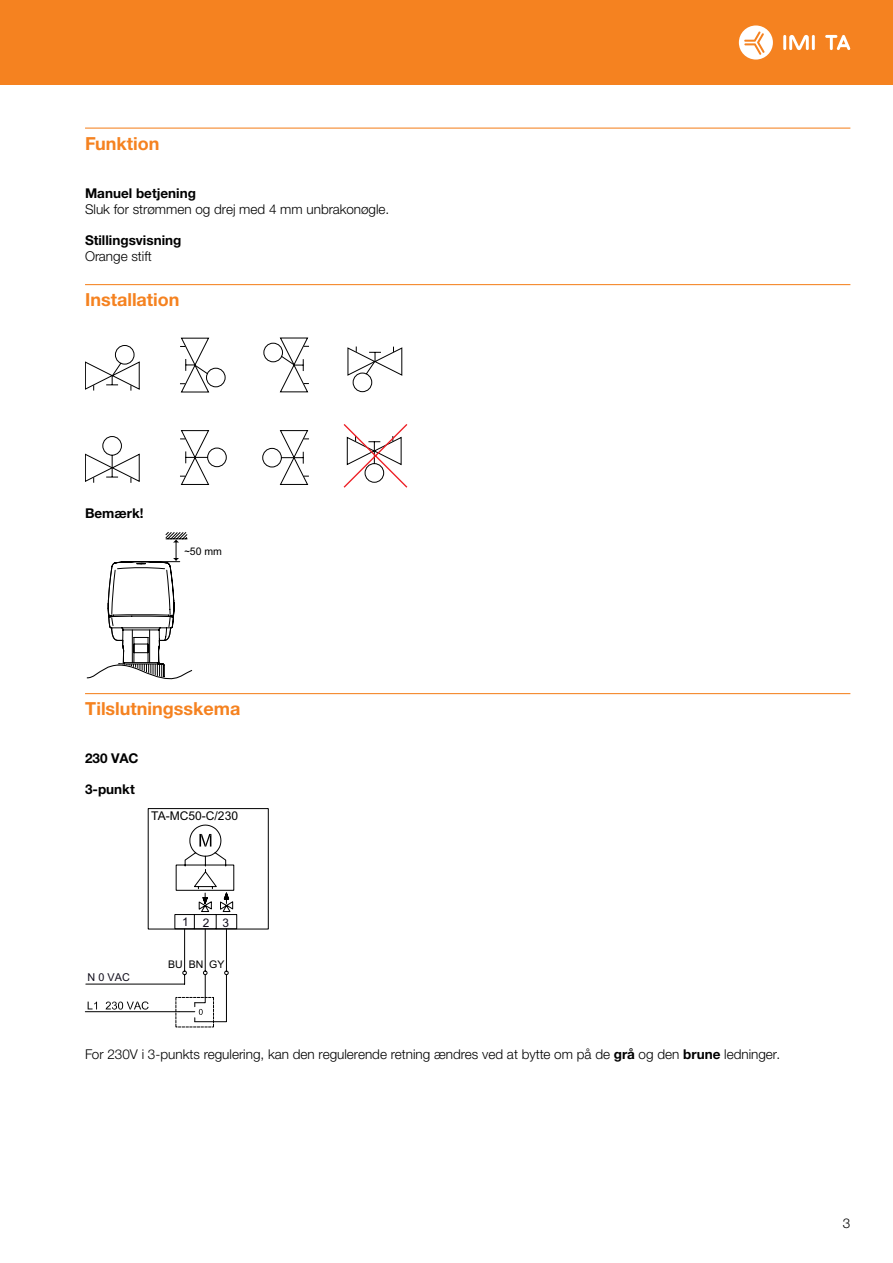
<style>
.page{position:relative;width:893px;height:1263px;background:#fff}
.page>*{position:absolute;margin:0;border:0;box-sizing:border-box;transform-origin:0 0}
.t1{font:700 18px "Helvetica Neue LTW1 G";color:#f58220}
.t2{font:300 13.5px "Helvetica Neue LTW1 G";color:#000}
.t3{font:700 13.5px "Helvetica Neue LTW1 G";color:#000}
.t4{font:12px "Arial";color:#000}
.t5{font:11.85px "Arial";color:#100d1b}
.t6{font:10.8px "Arial";color:#100d1b}
.t7{font:10.5px "Arial";color:#000}
.t8{font:10.5px "Arial";color:#000;scale:.9 1}
.s1{font-weight:700}
</style>
<div class="page">
<div style="left:0;top:0;width:893px;height:85px;background:#f58220"></div>
<hr style="left:783px;top:35px;width:3px;height:15px;background:#fff">
<hr style="left:812px;top:35px;width:3px;height:15px;background:#fff">
<svg style="left:789px;top:35px;width:20px;height:15px"></svg>
<svg style="left:825px;top:35px;width:25px;height:15px"></svg>
<svg style="left:739px;top:25px;width:34px;height:35px"></svg>
<hr style="left:85px;top:128px;width:765px;height:1px;background:#f58220">
<hr style="left:85px;top:284px;width:765px;height:1px;background:#f58220">
<hr style="left:85px;top:693px;width:765px;height:1px;background:#f58220">
<svg style="left:85px;top:338px;width:322px;height:150px"></svg>
<svg style="left:86px;top:532px;width:107px;height:148px"></svg>
<div style="left:148px;top:808px;width:120px;height:121px;border:1px solid #000"></div>
<svg style="left:85px;top:824px;width:152px;height:203px"></svg>
<h1 class="t1" style="left:85px;top:132px;width:76px">Funktion</h1>
<p class="t3" style="left:85px;top:184px;width:112px">Manuel betjening</p>
<p class="t2" style="left:85px;top:201px;width:306px">Sluk for strømmen og drej med 4 mm unbrakonøgle.</p>
<p class="t3" style="left:85px;top:232px;width:98px">Stillingsvisning</p>
<p class="t2" style="left:85px;top:248px;width:68px">Orange stift</p>
<h1 class="t1" style="left:85px;top:289px;width:96px">Installation</h1>
<p class="t3" style="left:85px;top:505px;width:60px">Bemærk!</p>
<p class="t8" style="left:184px;top:545px;width:43px">~50 mm</p>
<h1 class="t1" style="left:85px;top:698px;width:157px">Tilslutningsskema</h1>
<p class="t3" style="left:85px;top:750px;width:55px">230 VAC</p>
<p class="t3" style="left:85px;top:781px;width:51px">3-punkt</p>
<p class="t4" style="left:151px;top:807px;width:88px">TA-MC50-C/230</p>
<p class="t5" style="left:182px;top:915px;width:48px">123</p>
<p class="t6" style="left:88px;top:970px;width:44px">N 0 VAC</p>
<p class="t7" style="left:168px;top:957px;width:58px">BU BN GY</p>
<p class="t2" style="left:85px;top:1046px;width:697px">For 230V i 3-punkts regulering, kan den regulerende retning ændres ved at bytte om på de <span class="s1">grå</span> og den <span class="s1">brune</span> ledninger.</p>
<p class="t2" style="left:843px;top:1215px;width:9px">3</p>
</div>
